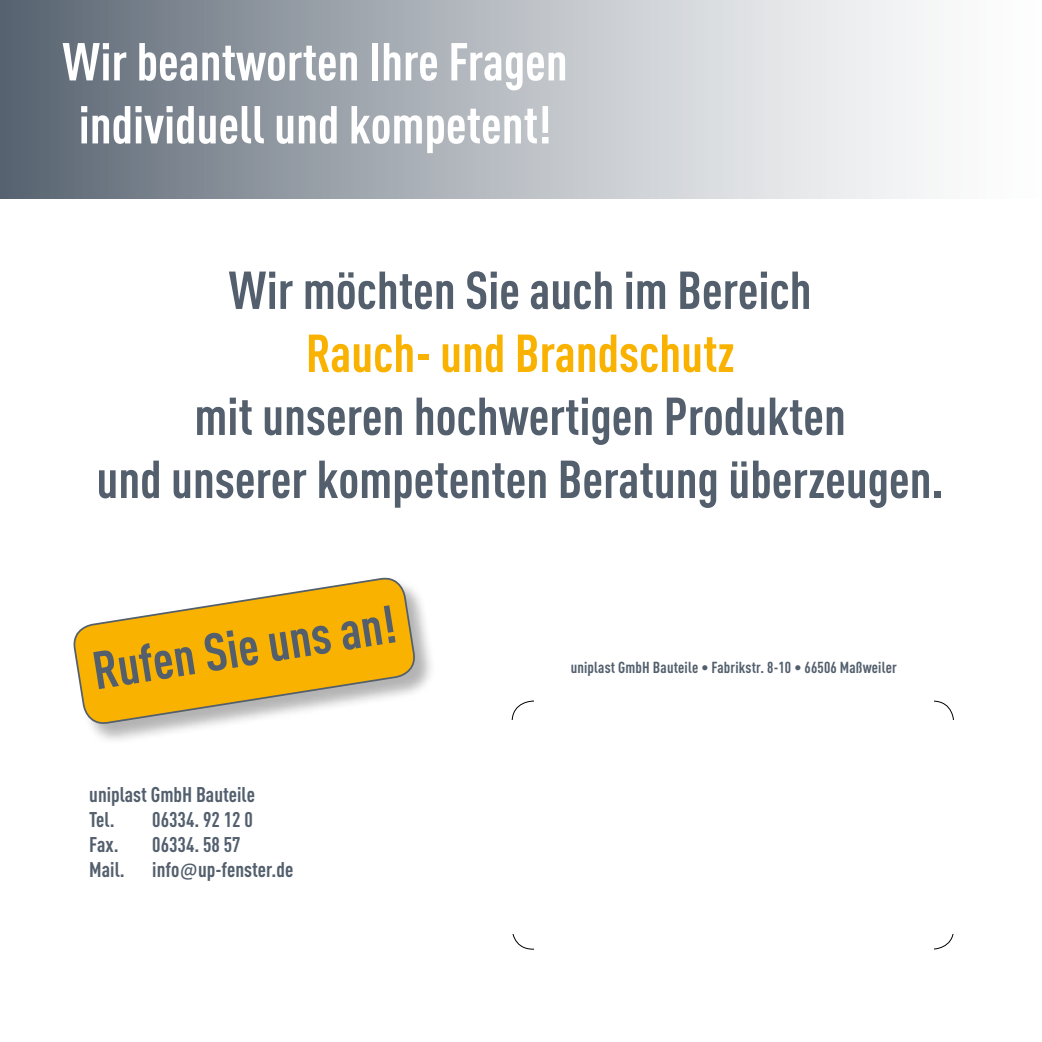
<style>
.page{position:relative;width:1042px;height:1042px;background:#fff}
.page>*{position:absolute;margin:0;border:0;box-sizing:border-box;transform-origin:0 0}
.t1{font:700 52.5px/63px "DIN Cond";color:#535f6d;text-align:center}
.t2{font:700 52.5px/63px "DIN Cond";color:#fff;text-align:center}
.t3{font:700 52.5px "DIN Cond";color:#f9b200}
.t4{font:700 21px/25.2px "DIN Cond";color:#535f6d}
.t5{font:700 15.75px "DIN Cond";letter-spacing:.01em;color:#535f6d}
.s1{font-family:"Calibri";font-weight:400}
</style>
<div class="page">
<div style="left:0;top:0;width:1042px;height:198px;background:linear-gradient(to right,#606b78,#fff)"></div>
<div style="left:74px;top:578px;width:362px;height:167px;background:#000;opacity:.3"></div>
<svg style="left:73px;top:577px;width:344px;height:150px"></svg>
<p class="t2" style="left:62px;top:29px;width:507px">Wir beantworten Ihre Fragen individuell und kompetent!</p>
<p class="t1" style="left:229px;top:257px;width:584px">Wir möchten Sie auch im Bereich</p>
<p class="t3" style="left:306px;top:321px;width:430px">Rauch- und Brandschutz</p>
<p class="t1" style="left:96px;top:383px;width:849px">mit unseren hochwertigen Produkten<br>und unserer kompetenten Beratung überzeugen.</p>
<p class="t1" style="left:88px;top:638px;width:308px;rotate:-9deg">Rufen Sie uns an!</p>
<p class="t4" style="left:89px;top:781px;width:167px">uniplast GmbH Bauteile<br>Tel.</p>
<p class="t4" style="left:152px;top:806px;width:102px">06334. 92 12 0</p>
<p class="t4" style="left:89px;top:831px;width:31px">Fax.</p>
<p class="t4" style="left:152px;top:831px;width:90px">06334. 58 57</p>
<p class="t4" style="left:89px;top:857px;width:37px">Mail.</p>
<p class="t4" style="left:152px;top:857px;width:142px">info<span class="s1">@</span>up-fenster.de</p>
<p class="t5" style="left:571px;top:658px;width:327px">uniplast GmbH Bauteile • Fabrikstr. 8-10 • 66506 Maßweiler</p>
</div>
